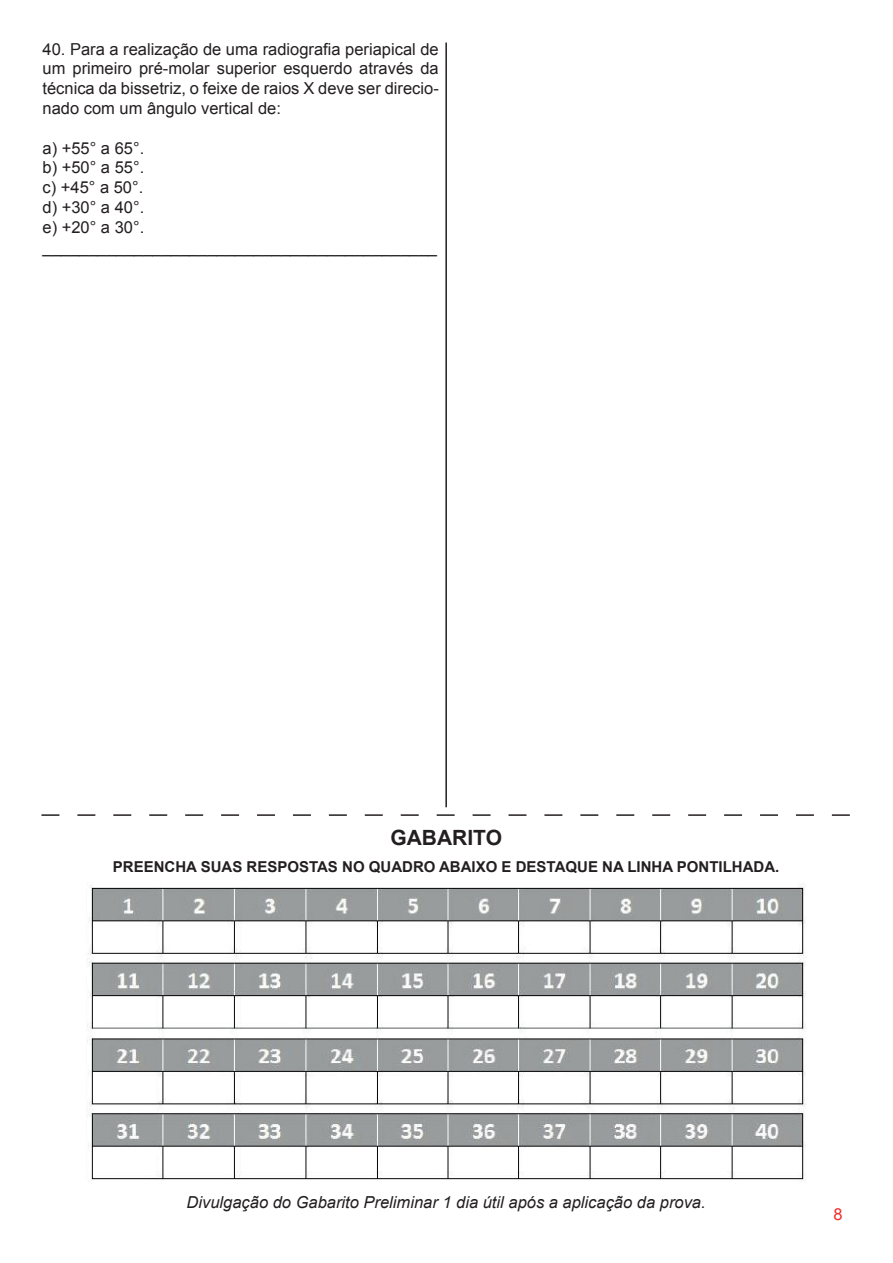
<style>
.page{position:relative;width:893px;height:1263px;background:#fff}
.page>*{position:absolute;margin:0;border:0;box-sizing:border-box;transform-origin:0 0}
.t1{font:700 21px "Arial";color:#231f20}
.t2{font:16.5px/19.8px "Arial";color:#231f20;text-align:justify}
.t3{font:italic 16.5px "Arial";color:#231f20}
.t4{font:16.5px "Arial";color:#ee2e2c}
.t5{font:700 15px "Arial";color:#231f20}
</style>
<div class="page">
<hr style="left:445px;top:43px;width:2px;height:764px;background:#231f20">
<svg style="left:41px;top:814px;width:809px;height:2px"></svg>
<img style="left:86px;top:883px;width:720px;height:298px">
<p class="t2" style="left:43px;top:39px;width:398px">40. Para a realização de uma radiografia periapical de um primeiro pré-molar superior esquerdo através da técnica da bissetriz, o feixe de raios X deve ser direcio&shy;nado com um ângulo vertical de:</p>
<p class="t2" style="left:43px;top:138px;width:396px;text-align:left">a) +55° a 65°.<br>b) +50° a 55°.<br>c) +45° a 50°.<br>d) +30° a 40°.<br>e) +20° a 30°. ___________________________________________</p>
<p class="t1" style="left:390px;top:823px;width:113px">GABARITO</p>
<p class="t5" style="left:113px;top:856px;width:668px">PREENCHA SUAS RESPOSTAS NO QUADRO ABAIXO E DESTAQUE NA LINHA PONTILHADA.</p>
<p class="t3" style="left:187px;top:1192px;width:521px">Divulgação do Gabarito Preliminar 1 dia útil após a aplicação da prova.</p>
<p class="t4" style="left:833px;top:1203px;width:11px">8</p>
</div>
